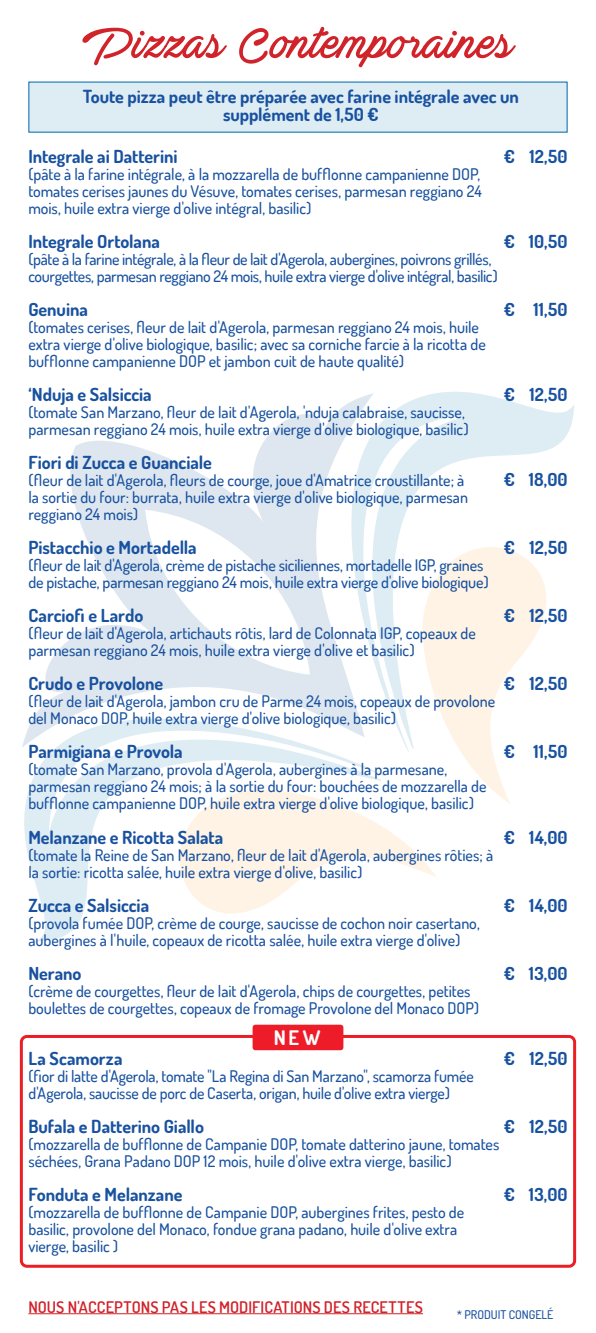
<style>
.page{position:relative;width:596px;height:1333px;background:#fff}
.page>*{position:absolute;margin:0;border:0;box-sizing:border-box;transform-origin:0 0}
.t1{font:50px "Actonia Hand PERSONALUSE";color:#d1232a}
.t2{font:700 20px "Terminal Dosis";color:#fff}
.Piatti{font:700 18px "Dosis";color:#18519f}
.Piatti-2{font:700 18px/18px "Terminal Dosis";letter-spacing:-.005em;color:#18519f;text-align:center}
.Piatti-3{font:500 16px/17px "Terminal Dosis";letter-spacing:-.005em;color:#18519f}
.Piatti-4{font:500 16px/17px "Terminal Dosis";letter-spacing:-.025em;color:#18519f}
.t3{font:600 16px "Terminal Dosis";letter-spacing:.005em;color:#d1232a}
.Piatti-5{font:500 12px "Dosis";color:#18519f}
</style>
<div class="page">
<svg style="left:461px;top:752px;width:49px;height:51px"></svg>
<svg style="left:384px;top:828px;width:52px;height:49px"></svg>
<svg style="left:24px;top:747px;width:360px;height:194px"></svg>
<svg style="left:302px;top:391px;width:271px;height:361px"></svg>
<svg style="left:22px;top:391px;width:351px;height:356px"></svg>
<div style="left:28px;top:82px;width:539px;height:51px;background:#deecf4"></div>
<hr style="left:28px;top:1313px;width:395px;height:1px;background:#d1232a">
<div style="left:20px;top:1034px;width:555px;height:233px;border:3px solid #ec1e25;border-radius:6px"></div>
<div style="left:252px;top:1024px;width:91px;height:26px;background:#ee1c28;border-radius:3px"></div>
<p class="t1" style="left:82px;top:18px;width:432px">Pizzas Contemporaines</p>
<p class="Piatti-2" style="left:83px;top:87px;width:437px">Toute pizza peut être préparée avec farine intégrale avec un supplément de 1,50 €</p>
<p class="Piatti" style="left:28px;top:144px;width:150px">Integrale ai Datterini</p>
<p class="Piatti-3" style="left:28px;top:165px;width:454px;text-align:justify">(pâte à la farine intégrale, à la mozzarella de bufflonne campanienne DOP, tomates cerises jaunes du Vésuve, tomates cerises, parmesan reggiano 24 mois, huile extra vierge d'olive intégral, basilic)</p>
<p class="Piatti" style="left:28px;top:229px;width:133px">Integrale Ortolana</p>
<p class="Piatti-4" style="left:28px;top:250px;width:470px">(pâte à la farine intégrale, à la fleur de lait d'Agerola, aubergines, poivrons grillés, courgettes, parmesan reggiano 24 mois, huile extra vierge d'olive intégral, basilic)</p>
<p class="Piatti" style="left:28px;top:297px;width:61px">Genuina</p>
<p class="Piatti-3" style="left:28px;top:318px;width:458px">(tomates cerises, fleur de lait d'Agerola, parmesan reggiano 24 mois, huile extra vierge d'olive biologique, basilic; avec sa corniche farcie à la ricotta de bufflonne campanienne DOP et jambon cuit de haute qualité)</p>
<p class="Piatti" style="left:28px;top:382px;width:125px">‘Nduja e Salsiccia</p>
<p class="Piatti-3" style="left:28px;top:403px;width:441px">(tomate San Marzano, fleur de lait d'Agerola, 'nduja calabraise, saucisse, parmesan reggiano 24 mois, huile extra vierge d'olive biologique, basilic)</p>
<p class="Piatti" style="left:28px;top:450px;width:185px">Fiori di Zucca e Guanciale</p>
<p class="Piatti-3" style="left:28px;top:471px;width:441px">(fleur de lait d'Agerola, fleurs de courge, joue d'Amatrice croustillante; à la sortie du four: burrata, huile extra vierge d'olive biologique, parmesan reggiano 24 mois)</p>
<p class="Piatti" style="left:28px;top:535px;width:170px">Pistacchio e Mortadella</p>
<p class="Piatti-3" style="left:28px;top:556px;width:461px">(fleur de lait d'Agerola, crème de pistache siciliennes, mortadelle IGP, graines de pistache, parmesan reggiano 24 mois, huile extra vierge d'olive biologique)</p>
<p class="Piatti" style="left:28px;top:603px;width:116px">Carciofi e Lardo</p>
<p class="Piatti-3" style="left:28px;top:624px;width:448px">(fleur de lait d'Agerola, artichauts rôtis, lard de Colonnata IGP, copeaux de parmesan reggiano 24 mois, huile extra vierge d'olive et basilic)</p>
<p class="Piatti" style="left:28px;top:671px;width:136px">Crudo e Provolone</p>
<p class="Piatti-3" style="left:28px;top:692px;width:468px">(fleur de lait d'Agerola, jambon cru de Parme 24 mois, copeaux de provolone del Monaco DOP, huile extra vierge d'olive biologique, basilic)</p>
<p class="Piatti" style="left:28px;top:739px;width:156px">Parmigiana e Provola</p>
<p class="Piatti-3" style="left:28px;top:760px;width:459px">(tomate San Marzano, provola d'Agerola, aubergines à la parmesane, parmesan reggiano 24 mois; à la sortie du four: bouchées de mozzarella de bufflonne campanienne DOP, huile extra vierge d'olive biologique, basilic)</p>
<p class="Piatti" style="left:28px;top:824px;width:196px">Melanzane e Ricotta Salata</p>
<p class="Piatti-3" style="left:28px;top:845px;width:466px">(tomate la Reine de San Marzano, fleur de lait d'Agerola, aubergines rôties; à la sortie: ricotta salée, huile extra vierge d'olive, basilic)</p>
<p class="Piatti" style="left:28px;top:892px;width:122px">Zucca e Salsiccia</p>
<p class="Piatti-3" style="left:28px;top:913px;width:452px">(provola fumée DOP, crème de courge, saucisse de cochon noir casertano, aubergines à l'huile, copeaux de ricotta salée, huile extra vierge d'olive)</p>
<p class="Piatti" style="left:28px;top:960px;width:55px">Nerano</p>
<p class="Piatti-3" style="left:28px;top:981px;width:452px">(crème de courgettes, fleur de lait d'Agerola, chips de courgettes, petites boulettes de courgettes, copeaux de fromage Provolone del Monaco DOP)</p>
<p class="Piatti-2" style="left:28px;top:1048px;width:95px">La Scamorza</p>
<p class="Piatti-3" style="left:28px;top:1066px;width:446px">(fior di latte d'Agerola, tomate "La Regina di San Marzano", scamorza fumée d'Agerola, saucisse de porc de Caserta, origan, huile d'olive extra vierge)</p>
<p class="Piatti-2" style="left:28px;top:1116px;width:177px">Bufala e Datterino Giallo</p>
<p class="Piatti-3" style="left:28px;top:1134px;width:472px">(mozzarella de bufflonne de Campanie DOP, tomate datterino jaune, tomates séchées, Grana Padano DOP 12 mois, huile d'olive extra vierge, basilic)</p>
<p class="Piatti-2" style="left:28px;top:1184px;width:155px">Fonduta e Melanzane</p>
<p class="Piatti-3" style="left:28px;top:1202px;width:437px">(mozzarella de bufflonne de Campanie DOP, aubergines frites, pesto de basilic, provolone del Monaco, fondue grana padano, huile d'olive extra vierge, basilic )</p>
<p class="Piatti" style="left:503px;top:144px;width:65px">€ 12,50</p>
<p class="Piatti" style="left:503px;top:229px;width:65px">€ 10,50</p>
<p class="Piatti" style="left:503px;top:297px;width:65px">€ 11,50</p>
<p class="Piatti" style="left:503px;top:382px;width:65px">€ 12,50</p>
<p class="Piatti" style="left:503px;top:467px;width:65px">€ 18,00</p>
<p class="Piatti" style="left:503px;top:535px;width:65px">€ 12,50</p>
<p class="Piatti" style="left:503px;top:603px;width:65px">€ 12,50</p>
<p class="Piatti" style="left:503px;top:671px;width:65px">€ 12,50</p>
<p class="Piatti" style="left:503px;top:739px;width:65px">€ 11,50</p>
<p class="Piatti" style="left:503px;top:824px;width:65px">€ 14,00</p>
<p class="Piatti" style="left:503px;top:892px;width:65px">€ 14,00</p>
<p class="Piatti" style="left:503px;top:960px;width:65px">€ 13,00</p>
<p class="t2" style="left:273px;top:1024px;width:48px">NEW</p>
<p class="Piatti" style="left:503px;top:1045px;width:65px">€ 12,50</p>
<p class="Piatti" style="left:503px;top:1113px;width:65px">€ 12,50</p>
<p class="Piatti" style="left:503px;top:1181px;width:65px">€ 13,00</p>
<p class="t3" style="left:28px;top:1296px;width:396px">NOUS N'ACCEPTONS PAS LES MODIFICATIONS DES RECETTES</p>
<p class="Piatti-5" style="left:456px;top:1306px;width:98px">* PRODUIT CONGELÉ</p>
</div>
